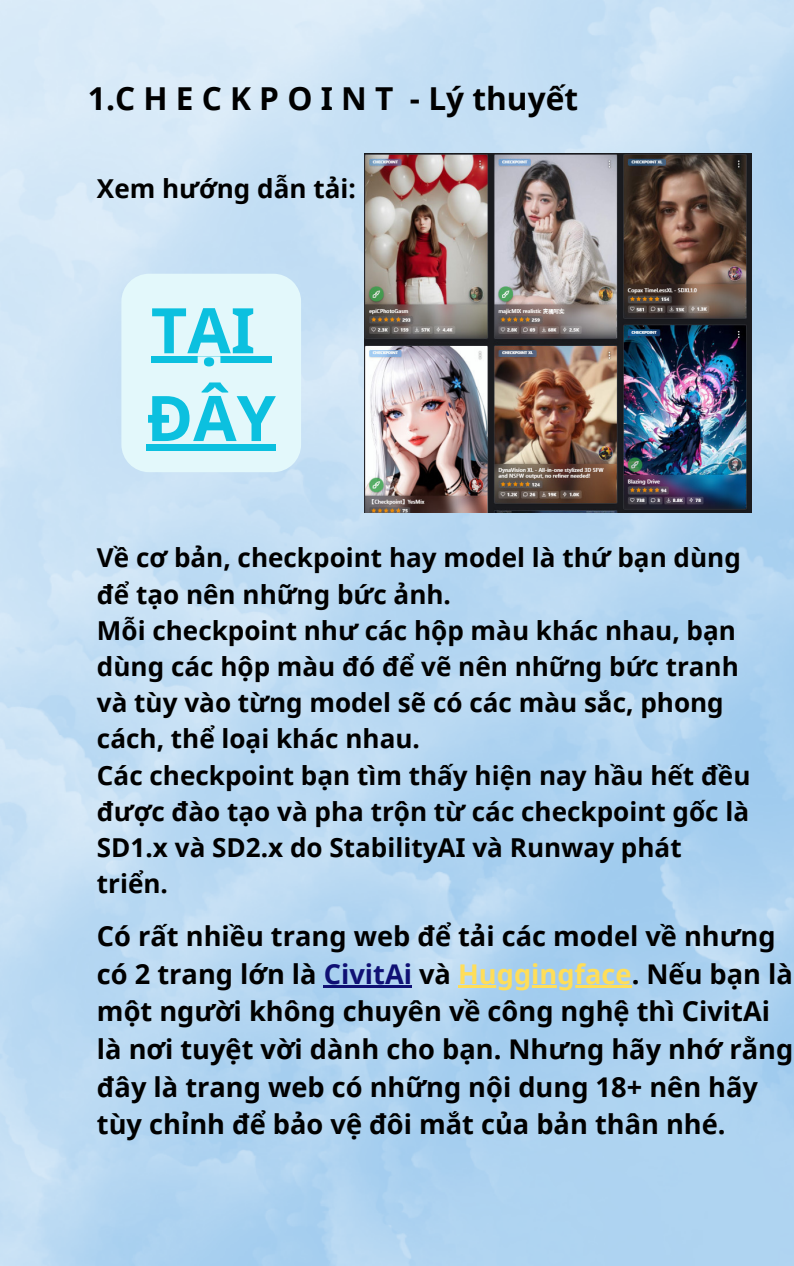
<style>
.page{position:relative;width:794px;height:1266px;background:#fff}
.page>*{position:absolute;margin:0;border:0;box-sizing:border-box;transform-origin:0 0}
.t1{font:700 62.93px "Noto Sans";color:#0cc0df}
.t2{font:700 31.58px "Noto Sans";letter-spacing:.26em;color:#000}
.t3{font:700 27.15px/37.7px "Noto Sans";color:#000}
.t4{font:700 26.03px/36.2px "Noto Sans";color:#000}
.s1{color:#101074}
.s2{color:#ffde59}
</style>
<div class="page">
<img style="left:0;top:0;width:793px;height:1266px">
<img style="left:364px;top:154px;width:387px;height:359px">
<hr style="left:323px;top:985px;width:89px;height:2px;background:#101074">
<hr style="left:458px;top:985px;width:173px;height:2px;background:#ffde59">
<div style="left:121px;top:274px;width:180px;height:198px;background:#e3f8fb"></div>
<svg style="left:151px;top:357px;width:104px;height:6px"></svg>
<div style="left:255px;top:357px;width:16px;height:6px;background:#0cc0df"></div>
<div style="left:146px;top:444px;width:130px;height:6px;background:#0cc0df"></div>
<p class="t2" style="left:88px;top:76px;width:491px">1.CHECKPOINT -Lýthuyết</p>
<p class="t4" style="left:97px;top:170px;width:260px">Xem hướng dẫn tải:</p>
<p class="t1" style="left:151px;top:286px;width:106px">TẠI</p>
<p class="t1" style="left:146px;top:374px;width:131px">ĐÂY</p>
<p class="t4" style="left:97px;top:539px;width:645px">Về cơ bản, checkpoint hay model là thứ bạn dùng để tạo nên những bức ảnh.</p>
<p class="t4" style="left:97px;top:611px;width:643px">Mỗi checkpoint như các hộp màu khác nhau, bạn dùng các hộp màu đó để vẽ nên những bức tranh và tùy vào từng model sẽ có các màu sắc, phong cách, thể loại khác nhau.</p>
<p class="t4" style="left:97px;top:756px;width:654px">Các checkpoint bạn tìm thấy hiện nay hầu hết đều được đào tạo và pha trộn từ các checkpoint gốc là SD1.x và SD2.x do StabilityAI và Runway phát triển.</p>
<p class="t3" style="left:97px;top:916px;width:697px">Có rất nhiều trang web để tải các model về nhưng có 2 trang lớn là <span class="s1">CivitAi</span> và <span class="s2">Huggingface</span>. Nếu bạn là một người không chuyên về công nghệ thì CivitAi là nơi tuyệt vời dành cho bạn. Nhưng hãy nhớ rằng đây là trang web có những nội dung 18+ nên hãy tùy chỉnh để bảo vệ đôi mắt của bản thân nhé.</p>
</div>
